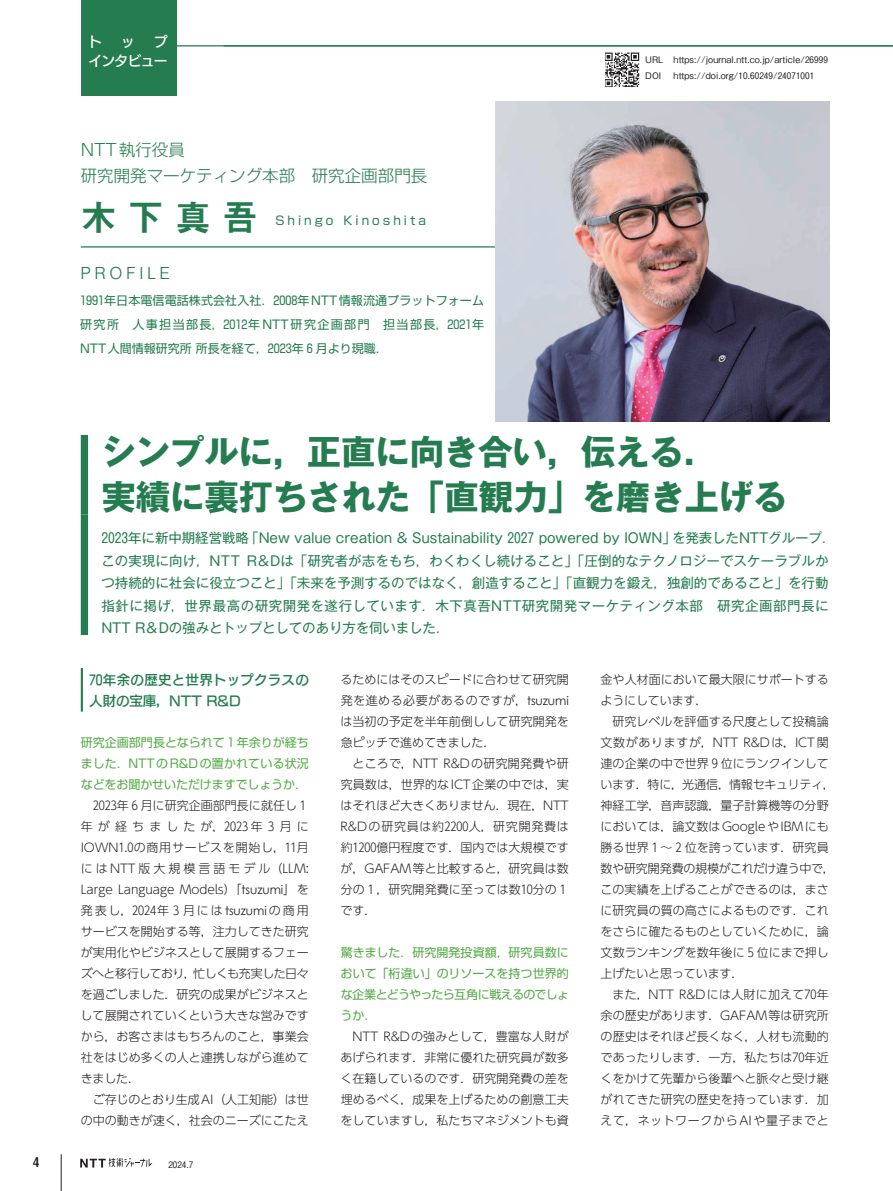
<style>
.page{position:relative;width:893px;height:1191px;background:#fff}
.page>*{position:absolute;margin:0;border:0;box-sizing:border-box;transform-origin:0 0}
.t1{font:36px "Midashi Go Pr 6 MB31";color:#247c50}
.t2{font:700 34.5px/45px "Gothic MB101 Pr 6";letter-spacing:-.005em;color:#247c50}
.t3{font:300 18px "Nimbus San";letter-spacing:.2em;color:#247c50}
.t4{font:300 16.5px/25.5px "Shin Go Pr 6";color:#247c50}
.t5{font:13.95px/19.5px "New Rodin Pro DB";letter-spacing:-.045em;color:#fff;text-align:right}
.t6{font:13.5px/22.5px "Gothic MB101 Pr 6";color:#247c50}
.t7{font:13.5px/21px "New Rodin Pro DB";letter-spacing:.01em;color:#247c50}
.t8{font:13.5px "Midashi Go Pro MB31";color:#231f20}
.t9{font:300 12px/21px "UD Shin Go Pr 6";color:#231f20}
.t10{font:12px/21px "Shin Go Pr 5";letter-spacing:-.005em;color:#54aa46;text-align:justify}
.t11{font:12px/24px "Shin Go Pr 6";color:#247c50;text-align:justify}
.t12{font:12px "Shin Go Pr 6";letter-spacing:.25em;color:#247c50}
.t13{font:500 9px/16.5px "Gothic BBB Pro";letter-spacing:.01em;color:#231f20}
.s1{font-family:"Century Gothic";font-weight:400}
</style>
<div class="page">
<hr style="left:81px;top:668px;width:2px;height:43px;background:#247c50">
<img style="left:605px;top:53px;width:34px;height:34px">
<div style="left:81px;top:435px;width:7px;height:79px;background:#247c50"></div>
<div style="left:81px;top:514px;width:7px;height:121px;background:#247c50"></div>
<hr style="left:81px;top:246px;width:421px;height:1px;background:#247c50">
<img style="left:495px;top:101px;width:334px;height:321px">
<hr style="left:175px;top:45px;width:718px;height:1px;background:#247c50">
<div style="left:81px;top:0;width:95px;height:96px;background:#247c50"></div>
<svg style="left:80px;top:1158px;width:72px;height:9px"></svg>
<hr style="left:61px;top:1154px;width:1px;height:37px;background:#231f20">
<p class="t5" style="left:88px;top:30px;width:81px">プ<br>インタビュー</p>
<p class="t5" style="left:88px;top:30px;width:15px">ト</p>
<p class="t5" style="left:121px;top:30px;width:15px">ッ</p>
<h3 class="t4" style="left:81px;top:136px;width:348px">NTT執行役員<br>研究開発マーケティング本部　研究企画部門長</h3>
<h1 class="t1" style="left:81px;top:188px;width:179px">木下真吾</h1>
<h3 class="t3" style="left:80px;top:263px;width:91px">PROFILE</h3>
<p class="t12" style="left:275px;top:210px;width:152px">Shingo Kinoshita</p>
<p class="t11" style="left:80px;top:288px;width:405px">1991年日本電信電話株式会社入社．2008年NTT情報流通プラットフォーム研究所　人事担当部長，2012年NTT研究企画部門　担当部長，2021年NTT人間情報研究所 所長を経て，2023年 6 月より現職．</p>
<p class="t13" style="left:645px;top:50px;width:184px">URL https://journal.ntt.co.jp/article/26999<br>DOI</p>
<p class="t13" style="left:674px;top:66px;width:142px">https://doi.org/10.60249/24071001</p>
<h2 class="t2" style="left:101px;top:429px;width:688px">シンプルに，正直に向き合い，伝える．<br>実績に裏打ちされた「直観力」を磨き上げる</h2>
<p class="t6" style="left:101px;top:526px;width:736px">2023年に新中期経営戦略「New value creation &amp; Sustainability 2027 powered by IOWN」を発表したNTTグループ．この実現に向け，NTT R＆Dは「研究者が志をもち，わくわくし続けること」「圧倒的なテクノロジーでスケーラブルかつ持続的に社会に役立つこと」「未来を予測するのではなく，創造すること」「直観力を鍛え，独創的であること」を行動指針に掲げ，世界最高の研究開発を遂行しています．木下真吾NTT研究開発マーケティング本部　研究企画部門長にNTT R＆Dの強みとトップとしてのあり方を伺いました．</p>
<p class="t7" style="left:89px;top:668px;width:221px">70年余の歴史と世界トップクラスの人財の宝庫，NTT R&amp;D</p>
<p class="t10" style="left:81px;top:730px;width:230px">研究企画部門長となられて 1 年余りが経ちました．NTTのR&amp;Dの置かれている状況などをお聞かせいただけますでしょうか．</p>
<p class="t9" style="left:81px;top:794px;width:230px;text-indent:12px">2023年 6 月に研究企画部門長に就任し１年が経ちましたが，2023年3月に<br>IOWN1 .0の商用サービスを開始し，11 月にはNTT版大規模言語モデル（LLM:<br>Large Language Models）「<span class="s1">tsuzumi</span>」を発表し，2024年 3 月には <span class="s1">tsuzumi</span> の商用サービスを開始する等，注力してきた研究が実用化やビジネスとして展開するフェーズへと移行しており，忙しくも充実した日々を過ごしました．研究の成果がビジネスとして展開されていくという大きな営みですから，お客さまはもちろんのこと，事業会社をはじめ多くの人と連携しながら進めてきました．</p>
<p class="t9" style="left:81px;top:1088px;width:230px;text-align:right">ご存じのとおり生成AI（人工知能）は世の中の動きが速く，社会のニーズにこたえ</p>
<p class="t8" style="left:33px;top:1151px;width:8px">4</p>
<p class="t13" style="left:168px;top:1154px;width:26px">2024.7</p>
<p class="t9" style="left:341px;top:668px;width:230px;text-align:justify">るためにはそのスピードに合わせて研究開発を進める必要があるのですが，<span class="s1">tsuzumi</span>は当初の予定を半年前倒しして研究開発を急ピッチで進めてきました．</p>
<p class="t9" style="left:341px;top:752px;width:230px;text-indent:12px">ところで，NTT R&amp;Dの研究開発費や研究員数は，世界的なICT企業の中では，実はそれほど大きくありません．現在，NTT<br>R&amp;Dの研究員は約2200人，研究開発費は約1 200億円程度です．国内では大規模ですが，GAFAM等と比較すると，研究員は数分の 1 ，研究開発費に至っては数1 0分の１です．</p>
<p class="t10" style="left:341px;top:940px;width:230px">驚きました．研究開発投資額，研究員数において「桁違い」のリソースを持つ世界的な企業とどうやったら互角に戦えるのでしょうか．</p>
<p class="t9" style="left:341px;top:1025px;width:230px;text-align:justify;text-indent:12px">NTT R&amp;Dの強みとして，豊富な人財があげられます．非常に優れた研究員が数多く在籍しているのです．研究開発費の差を埋めるべく，成果を上げるための創意工夫をしていますし，私たちマネジメントも資</p>
<p class="t9" style="left:601px;top:668px;width:230px">金や人材面において最大限にサポートするようにしています．</p>
<p class="t9" style="left:601px;top:710px;width:236px;text-indent:12px">研究レベルを評価する尺度として投稿論文数がありますが，NTT R&amp;Dは，ICT関連の企業の中で世界 9 位にランクインしています．特に，光通信，情報セキュリティ，神経工学，音声認識，量子計算機等の分野においては，論文数はGoogleやIBMにも勝る世界 1 ～ 2 位を誇っています．研究員数や研究開発費の規模がこれだけ違う中で，この実績を上げることができるのは，まさに研究員の質の高さによるものです．これをさらに確たるものとしていくために，論文数ランキングを数年後に 5 位にまで押し上げたいと思っています．</p>
<p class="t9" style="left:601px;top:983px;width:230px;text-align:justify;text-indent:12px">また，NTT R&amp;Dには人財に加えて70年余の歴史があります．GAFAM等は研究所の歴史はそれほど長くなく，人材も流動的であったりします．一方，私たちは70年近くをかけて先輩から後輩へと脈々と受け継がれてきた研究の歴史を持っています．加えて，ネットワークからAIや量子までと</p>
</div>
